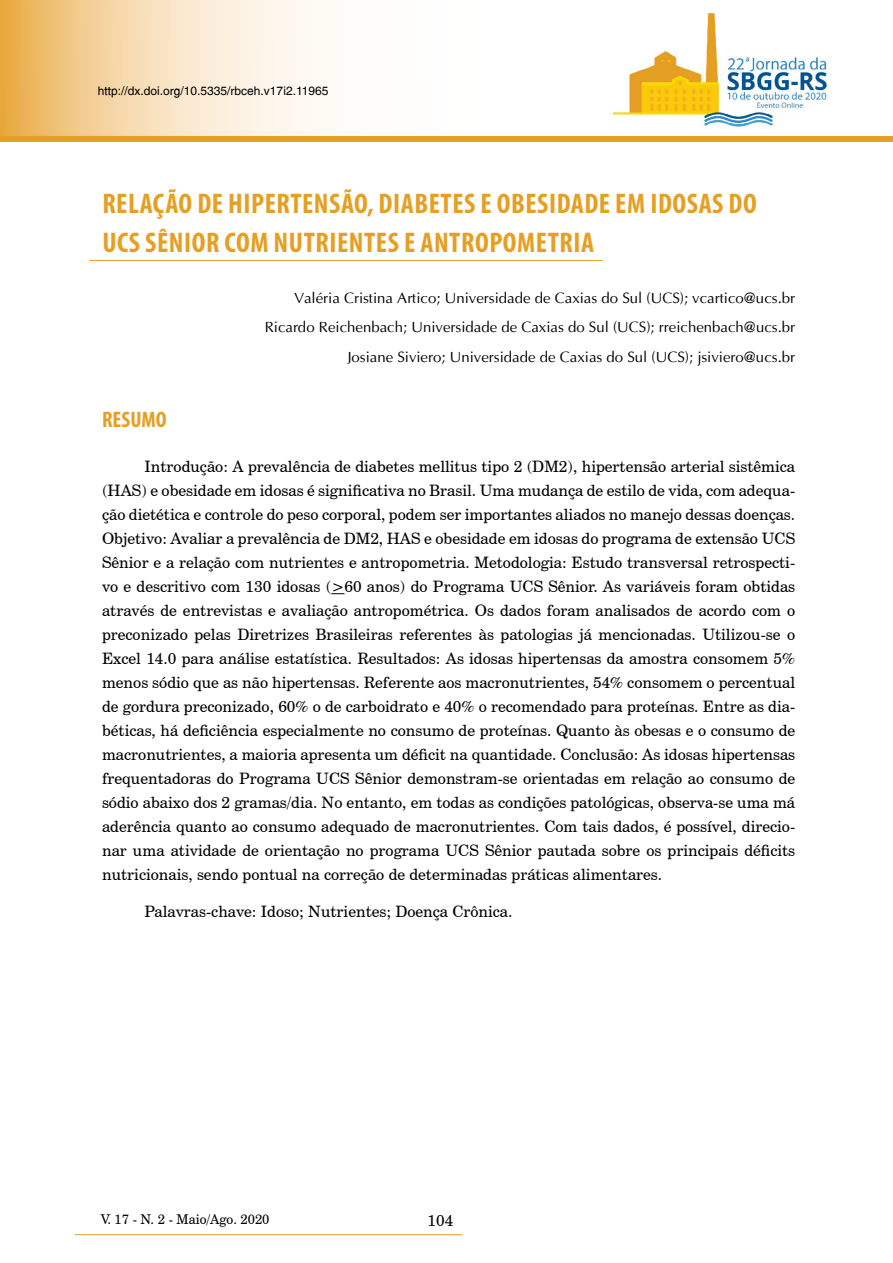
<style>
.page{position:relative;width:893px;height:1263px;background:#fff}
.page>*{position:absolute;margin:0;border:0;box-sizing:border-box;transform-origin:0 0}
.t1{font:700 condensed 28.5px/39px "Myriad Pro";letter-spacing:.02em;color:#e59f23}
.t2{font:700 condensed 22.5px "Myriad Pro";color:#e59f23}
.t3{font:15.75px/24px "Century Schoolbook BT";color:#000;text-align:justify}
.t4{font:15px/29.5px "Ottawa Plain";color:#000;text-align:right}
.t5{font:13.5px "Century Schoolbook BT";color:#000}
.t6{font:12px "Switzerland Plain";color:#000}
</style>
<div class="page">
<svg style="left:0;top:0;width:474px;height:136px"></svg>
<img style="left:613px;top:12px;width:215px;height:115px">
<hr style="left:75px;top:1234px;width:387px;height:1px;background:#e59f23">
<div style="left:0;top:136px;width:893px;height:6px;background:#e59f23"></div>
<hr style="left:89px;top:260px;width:514px;height:1px;background:#e59f23">
<svg style="left:331px;top:593px;width:13px;height:1px"></svg>
<p class="t6" style="left:98px;top:84px;width:232px">http://dx.doi.org/10.5335/rbceh.v17i2.11965</p>
<h1 class="t1" style="left:102px;top:183px;width:656px">RELAÇÃO DE HIPERTENSÃO, DIABETES E OBESIDADE EM IDOSAS DO<br>UCS SÊNIOR COM NUTRIENTES E ANTROPOMETRIA</h1>
<p class="t4" style="left:265px;top:283px;width:532px">Valéria Cristina Artico; Universidade de Caxias do Sul (UCS); vcartico@ucs.br<br>Ricardo Reichenbach; Universidade de Caxias do Sul (UCS); rreichenbach@ucs.br<br>Josiane Siviero; Universidade de Caxias do Sul (UCS); jsiviero@ucs.br</p>
<h2 class="t2" style="left:102px;top:405px;width:66px">RESUMO</h2>
<p class="t3" style="left:102px;top:454px;width:695px;text-indent:43px">Introdução: A prevalência de diabetes mellitus tipo 2 (DM2), hipertensão arterial sistêmica (HAS) e obesidade em idosas é significativa no Brasil. Uma mudança de estilo de vida, com adequa&shy;ção dietética e controle do peso corporal, podem ser importantes aliados no manejo dessas doenças.<br>Objetivo: Avaliar a prevalência de DM2, HAS e obesidade em idosas do programa de extensão UCS Sênior e a relação com nutrientes e antropometria. Metodologia: Estudo transversal retrospecti&shy;vo e descritivo com 130 idosas (&gt;60 anos) do Programa UCS Sênior. As variáveis foram obtidas através de entrevistas e avaliação antropométrica. Os dados foram analisados de acordo com o preconizado pelas Diretrizes Brasileiras referentes às patologias já mencionadas. Utilizou-se o Excel 14.0 para análise estatística. Resultados: As idosas hipertensas da amostra consomem 5% menos sódio que as não hipertensas. Referente aos macronutrientes, 54% consomem o percentual de gordura preconizado, 60% o de carboidrato e 40% o recomendado para proteínas. Entre as dia&shy;béticas, há deficiência especialmente no consumo de proteínas. Quanto às obesas e o consumo de macronutrientes, a maioria apresenta um déficit na quantidade. Conclusão: As idosas hipertensas frequentadoras do Programa UCS Sênior demonstram-se orientadas em relação ao consumo de sódio abaixo dos 2 gramas/dia. No entanto, em todas as condições patológicas, observa-se uma má aderência quanto ao consumo adequado de macronutrientes. Com tais dados, é possível, direcio&shy;nar uma atividade de orientação no programa UCS Sênior pautada sobre os principais déficits nutricionais, sendo pontual na correção de determinadas práticas alimentares.</p>
<p class="t3" style="left:145px;top:899px;width:369px">Palavras-chave: Idoso; Nutrientes; Doença Crônica.</p>
<p class="t5" style="left:101px;top:1210px;width:170px">V. 17 - N. 2 - Maio/Ago. 2020</p>
<p class="t3" style="left:428px;top:1208px;width:27px">104</p>
</div>
